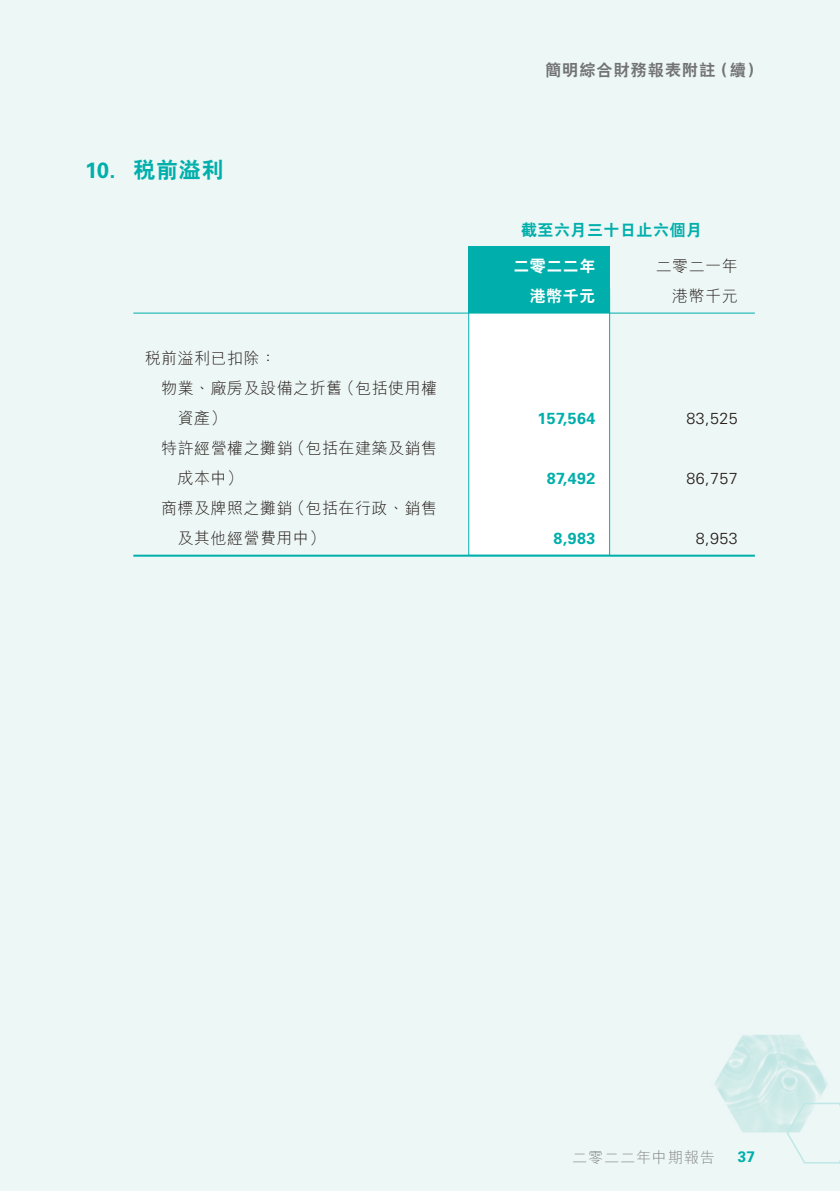
<style>
.page{position:relative;width:840px;height:1191px;background:#fff}
.page>*{position:absolute;margin:0;border:0;box-sizing:border-box;transform-origin:0 0}
.t1{font:800 22px "C Hei 2 HK";color:#00afab}
.t2{font:300 16px/30px "M Hei HK";letter-spacing:.03em;color:#231916}
.t3{font:700 16px "Univers LT Std";letter-spacing:.03em;color:#00afab}
.t4{font:300 16px "Univers LT Std";letter-spacing:.03em;color:#231916}
.t5{font:800 16px "C Hei 2 HK";letter-spacing:.07em;color:#727272}
.t6{font:800 16px "C Hei 2 HK";letter-spacing:.03em;color:#00afab}
.t7{font:800 16px "C Hei 2 HK";letter-spacing:.03em;color:#fff}
.t8{font:300 15.2px "M Hei HK";letter-spacing:.05em;color:#898989}
.t9{font:700 15.2px "Univers LT Std";color:#00afab}
.s1{font-family:"Univers LT Std";font-weight:700}
</style>
<div class="page">
<div style="left:1px;top:0;width:838px;height:1191px;background:#ecf7f6"></div>
<img style="left:714px;top:1035px;width:114px;height:98px">
<svg style="left:785px;top:1101px;width:54px;height:63px"></svg>
<div style="left:468px;top:288px;width:141px;height:268px;background:#fff;border:1px solid #00afab"></div>
<div style="left:468px;top:245px;width:141px;height:67px;background:#00afab"></div>
<hr style="left:133px;top:312px;width:621px;height:1px;background:#00afab">
<hr style="left:133px;top:554px;width:621px;height:2px;background:#00afab">
<h1 class="t1" style="left:85px;top:159px;width:140px"><span class="s1">10.</span> 稅前溢利</h1>
<p class="t5" style="left:545px;top:62px;width:219px">簡明綜合財務報表附註（續）</p>
<p class="t6" style="left:520px;top:222px;width:182px">截至六月三十日止六個月</p>
<p class="t7" style="left:513px;top:258px;width:83px">二零二二年</p>
<p class="t2" style="left:655px;top:250px;width:83px">二零二一年</p>
<p class="t7" style="left:529px;top:288px;width:67px">港幣千元</p>
<p class="t2" style="left:672px;top:280px;width:67px">港幣千元</p>
<p class="t2" style="left:145px;top:342px;width:133px">稅前溢利已扣除：</p>
<p class="t2" style="left:161px;top:372px;width:277px">物業、廠房及設備之折舊（包括使用權</p>
<p class="t2" style="left:177px;top:402px;width:50px">資產）</p>
<p class="t3" style="left:537px;top:409px;width:59px">157,564</p>
<p class="t4" style="left:686px;top:408px;width:53px">83,525</p>
<p class="t2" style="left:177px;top:432px;width:261px;text-indent:-16px">特許經營權之攤銷（包括在建築及銷售成本中）</p>
<p class="t3" style="left:546px;top:469px;width:50px">87,492</p>
<p class="t4" style="left:686px;top:468px;width:53px">86,757</p>
<p class="t2" style="left:177px;top:492px;width:261px;text-indent:-16px">商標及牌照之攤銷（包括在行政、銷售及其他經營費用中）</p>
<p class="t3" style="left:553px;top:529px;width:43px">8,983</p>
<p class="t4" style="left:695px;top:528px;width:43px">8,953</p>
<p class="t8" style="left:571px;top:1149px;width:144px">二零二二年中期報告</p>
<p class="t9" style="left:737px;top:1147px;width:18px">37</p>
</div>
